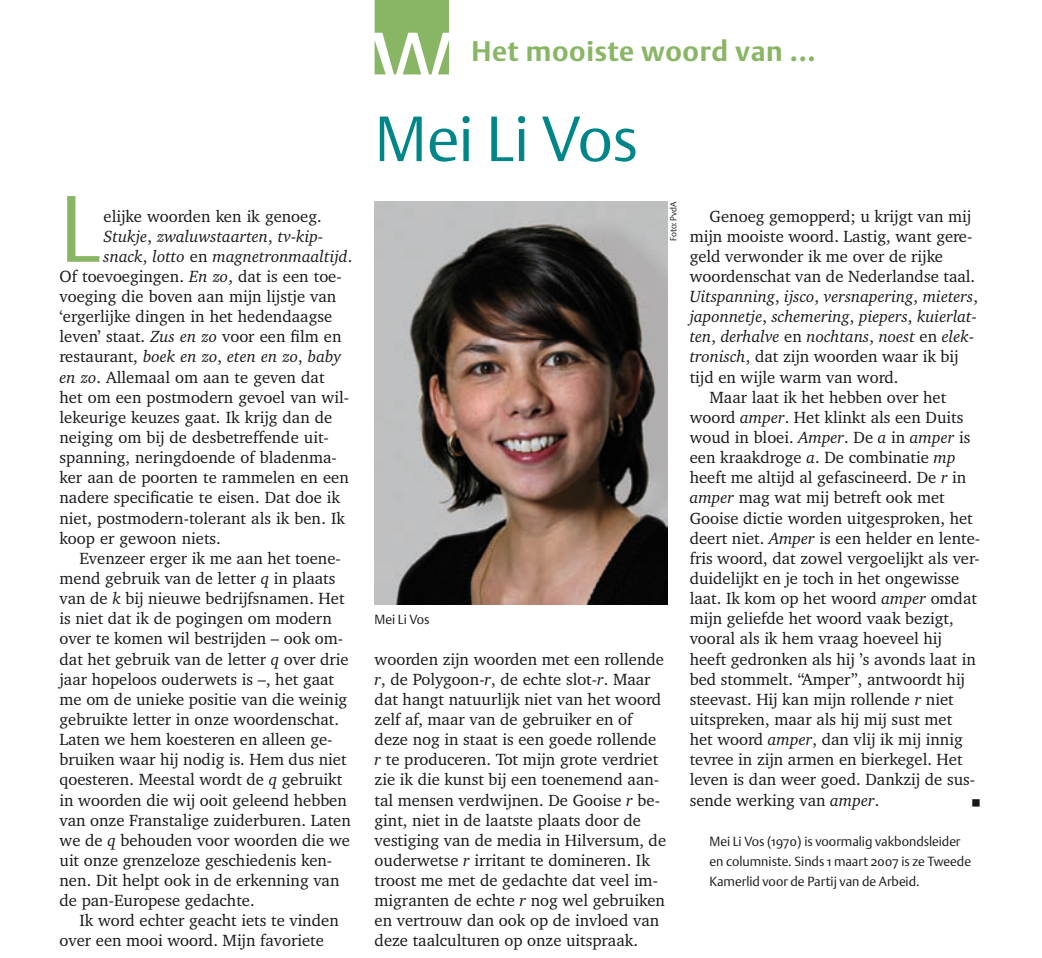
<style>
.page{position:relative;width:1042px;height:958px;background:#fff}
.page>*{position:absolute;margin:0;border:0;box-sizing:border-box;transform-origin:0 0}
.t1{font:93.1px "DTL Argo ST Light";color:#89b665}
.t2{font:63px "DTL Argo ST Light";letter-spacing:-.01em;color:#008688}
.t3{font:700 28px "DTL Argo ST";letter-spacing:.025em;color:#89b665}
.t4{font:16.62px/20.1px "Charter IT Cby BT";color:#1a171c}
.t5{font:italic 16.62px "Charter IT Cby BT";color:#1a171c}
.t6{font:13.12px/20.1px "DTL Argo ST Light";color:#1a171c}
.t7{font:8.75px "DTL Argo ST Light";letter-spacing:-.005em;color:#1a171c}
.s1{font-style:normal}
.s2{font-style:italic}
</style>
<div class="page">
<svg style="left:375px;top:0;width:74px;height:74px"></svg>
<img style="left:375px;top:201px;width:292px;height:403px">
<h1 class="t1" style="left:60px;top:173px;width:43px">L</h1>
<p class="t4" style="left:104px;top:205px;width:220px">elijke woorden ken ik genoeg.</p>
<p class="t5" style="left:104px;top:225px;width:221px">Stukje<span class="s1">,</span> zwaluwstaarten<span class="s1">,</span> tv-kip-</p>
<p class="t5" style="left:104px;top:245px;width:250px">snack<span class="s1">,</span> lotto <span class="s1">en</span> magnetronmaaltijd<span class="s1">.</span></p>
<p class="t4" style="left:60px;top:266px;width:284px">Of toevoegingen. <span class="s2">En zo</span>, dat is een toe-</p>
<p class="t4" style="left:60px;top:286px;width:278px">voeging die boven aan mijn lijstje van</p>
<p class="t4" style="left:60px;top:306px;width:274px">‘ergerlijke dingen in het hedendaagse</p>
<p class="t4" style="left:60px;top:326px;width:283px">leven’ staat. <span class="s2">Zus en zo</span> voor een film en</p>
<p class="t5" style="left:60px;top:346px;width:283px"><span class="s1">restaurant,</span> boek en zo<span class="s1">,</span> eten en zo<span class="s1">,</span> baby</p>
<p class="t4" style="left:60px;top:366px;width:266px"><span class="s2">en zo</span>. Allemaal om aan te geven dat</p>
<p class="t4" style="left:60px;top:386px;width:291px">het om een postmodern gevoel van wil-</p>
<p class="t4" style="left:60px;top:407px;width:274px">lekeurige keuzes gaat. Ik krijg dan de</p>
<p class="t4" style="left:60px;top:427px;width:271px">neiging om bij de desbetreffende uit-</p>
<p class="t4" style="left:60px;top:447px;width:279px">spanning, neringdoende of bladenma-</p>
<p class="t4" style="left:60px;top:467px;width:291px">ker aan de poorten te rammelen en een</p>
<p class="t4" style="left:60px;top:487px;width:282px">nadere specificatie te eisen. Dat doe ik</p>
<p class="t4" style="left:60px;top:507px;width:287px">niet, postmodern-tolerant als ik ben. Ik</p>
<p class="t4" style="left:60px;top:527px;width:163px">koop er gewoon niets.</p>
<p class="t4" style="left:79px;top:547px;width:263px">Evenzeer erger ik me aan het toene-</p>
<p class="t4" style="left:60px;top:568px;width:277px">mend gebruik van de letter <span class="s2">q</span> in plaats</p>
<p class="t4" style="left:60px;top:588px;width:286px">van de <span class="s2">k</span> bij nieuwe bedrijfsnamen. Het</p>
<p class="t4" style="left:60px;top:608px;width:274px">is niet dat ik de pogingen om modern</p>
<p class="t4" style="left:60px;top:628px;width:285px">over te komen wil bestrijden – ook om-</p>
<p class="t4" style="left:60px;top:648px;width:291px">dat het gebruik van de letter <span class="s2">q</span> over drie</p>
<p class="t4" style="left:60px;top:668px;width:276px">jaar hopeloos ouderwets is –, het gaat</p>
<p class="t4" style="left:60px;top:688px;width:289px">me om de unieke positie van die weinig</p>
<p class="t4" style="left:60px;top:708px;width:281px">gebruikte letter in onze woordenschat.</p>
<p class="t4" style="left:60px;top:729px;width:274px">Laten we hem koesteren en alleen ge-</p>
<p class="t4" style="left:60px;top:749px;width:288px">bruiken waar hij nodig is. Hem dus niet</p>
<p class="t4" style="left:60px;top:769px;width:284px">qoesteren. Meestal wordt de <span class="s2">q</span> gebruikt</p>
<p class="t4" style="left:60px;top:789px;width:289px">in woorden die wij ooit geleend hebben</p>
<p class="t4" style="left:60px;top:809px;width:293px">van onze Franstalige zuiderburen. Laten</p>
<p class="t4" style="left:60px;top:829px;width:292px">we de <span class="s2">q</span> behouden voor woorden die we</p>
<p class="t4" style="left:60px;top:849px;width:274px">uit onze grenzeloze geschiedenis ken-</p>
<p class="t4" style="left:60px;top:869px;width:281px">nen. Dit helpt ook in de erkenning van</p>
<p class="t4" style="left:60px;top:890px;width:197px">de pan-Europese gedachte.</p>
<p class="t4" style="left:79px;top:910px;width:261px">Ik word echter geacht iets te vinden</p>
<p class="t4" style="left:60px;top:930px;width:266px">over een mooi woord. Mijn favoriete</p>
<h3 class="t3" style="left:471px;top:35px;width:346px">Het mooiste woord van ...</h3>
<h2 class="t2" style="left:375px;top:101px;width:265px">Mei Li Vos</h2>
<p class="t7" style="left:668px;top:241px;width:41px;rotate:-90deg">Foto: PvdA</p>
<p class="t4" style="left:709px;top:205px;width:263px">Genoeg gemopperd; u krijgt van mij</p>
<p class="t4" style="left:690px;top:225px;width:284px">mijn mooiste woord. Lastig, want gere-</p>
<p class="t4" style="left:690px;top:246px;width:255px">geld verwonder ik me over de rijke</p>
<p class="t4" style="left:690px;top:266px;width:287px">woordenschat van de Nederlandse taal.</p>
<p class="t5" style="left:690px;top:286px;width:290px">Uitspanning<span class="s1">,</span> ijsco<span class="s1">,</span> versnapering<span class="s1">,</span> mieters<span class="s1">,</span></p>
<p class="t5" style="left:690px;top:306px;width:289px">japonnetje<span class="s1">,</span> schemering<span class="s1">,</span> piepers<span class="s1">,</span> kuierlat-</p>
<p class="t5" style="left:690px;top:326px;width:286px">ten<span class="s1">,</span> derhalve <span class="s1">en</span> nochtans<span class="s1">,</span> noest <span class="s1">en</span> elek-</p>
<p class="t4" style="left:690px;top:346px;width:270px"><span class="s2">tronisch</span>, dat zijn woorden waar ik bij</p>
<p class="t4" style="left:690px;top:366px;width:210px">tijd en wijle warm van word.</p>
<p class="t4" style="left:709px;top:386px;width:238px">Maar laat ik het hebben over het</p>
<p class="t4" style="left:690px;top:407px;width:275px">woord <span class="s2">amper</span>. Het klinkt als een Duits</p>
<p class="t4" style="left:690px;top:427px;width:282px">woud in bloei. <span class="s2">Amper</span>. De <span class="s2">a</span> in <span class="s2">amper</span> is</p>
<p class="t4" style="left:690px;top:447px;width:267px">een kraakdroge <span class="s2">a</span>. De combinatie <span class="s2">mp</span></p>
<p class="t4" style="left:690px;top:467px;width:278px">heeft me altijd al gefascineerd. De <span class="s2">r</span> in</p>
<p class="t4" style="left:690px;top:487px;width:256px"><span class="s2">amper</span> mag wat mij betreft ook met</p>
<p class="t4" style="left:690px;top:507px;width:284px">Gooise dictie worden uitgesproken, het</p>
<p class="t4" style="left:690px;top:527px;width:292px">deert niet. <span class="s2">Amper</span> is een helder en lente-</p>
<p class="t4" style="left:690px;top:547px;width:292px">fris woord, dat zowel vergoelijkt als ver-</p>
<p class="t4" style="left:690px;top:568px;width:271px">duidelijkt en je toch in het ongewisse</p>
<p class="t4" style="left:690px;top:588px;width:289px">laat. Ik kom op het woord <span class="s2">amper</span> omdat</p>
<p class="t4" style="left:690px;top:608px;width:265px">mijn geliefde het woord vaak bezigt,</p>
<p class="t4" style="left:690px;top:628px;width:254px">vooral als ik hem vraag hoeveel hij</p>
<p class="t4" style="left:690px;top:648px;width:288px">heeft gedronken als hij ’s avonds laat in</p>
<p class="t4" style="left:690px;top:668px;width:277px">bed stommelt. “Amper”, antwoordt hij</p>
<p class="t4" style="left:690px;top:688px;width:266px">steevast. Hij kan mijn rollende <span class="s2">r</span> niet</p>
<p class="t4" style="left:690px;top:708px;width:264px">uitspreken, maar als hij mij sust met</p>
<p class="t4" style="left:690px;top:729px;width:274px">het woord <span class="s2">amper</span>, dan vlij ik mij innig</p>
<p class="t4" style="left:690px;top:749px;width:274px">tevree in zijn armen en bierkegel. Het</p>
<p class="t4" style="left:690px;top:769px;width:287px">leven is dan weer goed. Dankzij de sus-</p>
<p class="t4" style="left:690px;top:789px;width:191px">sende werking van <span class="s2">amper</span>.</p>
<p class="t6" style="left:709px;top:830px;width:263px">Mei Li Vos (1970) is voormalig vakbondsleider en columniste. Sinds 1 maart 2007 is ze Tweede<br>Kamerlid voor de Partij van de Arbeid.</p>
<p class="t6" style="left:375px;top:609px;width:56px">Mei Li Vos</p>
<p class="t4" style="left:375px;top:648px;width:293px">woorden zijn woorden met een rollende <span class="s2">r</span>, de Polygoon-<span class="s2">r</span>, de echte slot-<span class="s2">r</span>. Maar dat hangt natuurlijk niet van het woord zelf af, maar van de gebruiker en of deze nog in staat is een goede rollende <span class="s2">r</span> te produceren. Tot mijn grote verdriet zie ik die kunst bij een toenemend aan&shy;tal mensen verdwijnen. De Gooise <span class="s2">r</span> be&shy;gint, niet in de laatste plaats door de vestiging van de media in Hilversum, de ouderwetse <span class="s2">r</span> irritant te domineren. Ik troost me met de gedachte dat veel im&shy;migranten de echte <span class="s2">r</span> nog wel gebruiken en vertrouw dan ook op de invloed van deze taalculturen op onze uitspraak.</p>
</div>
